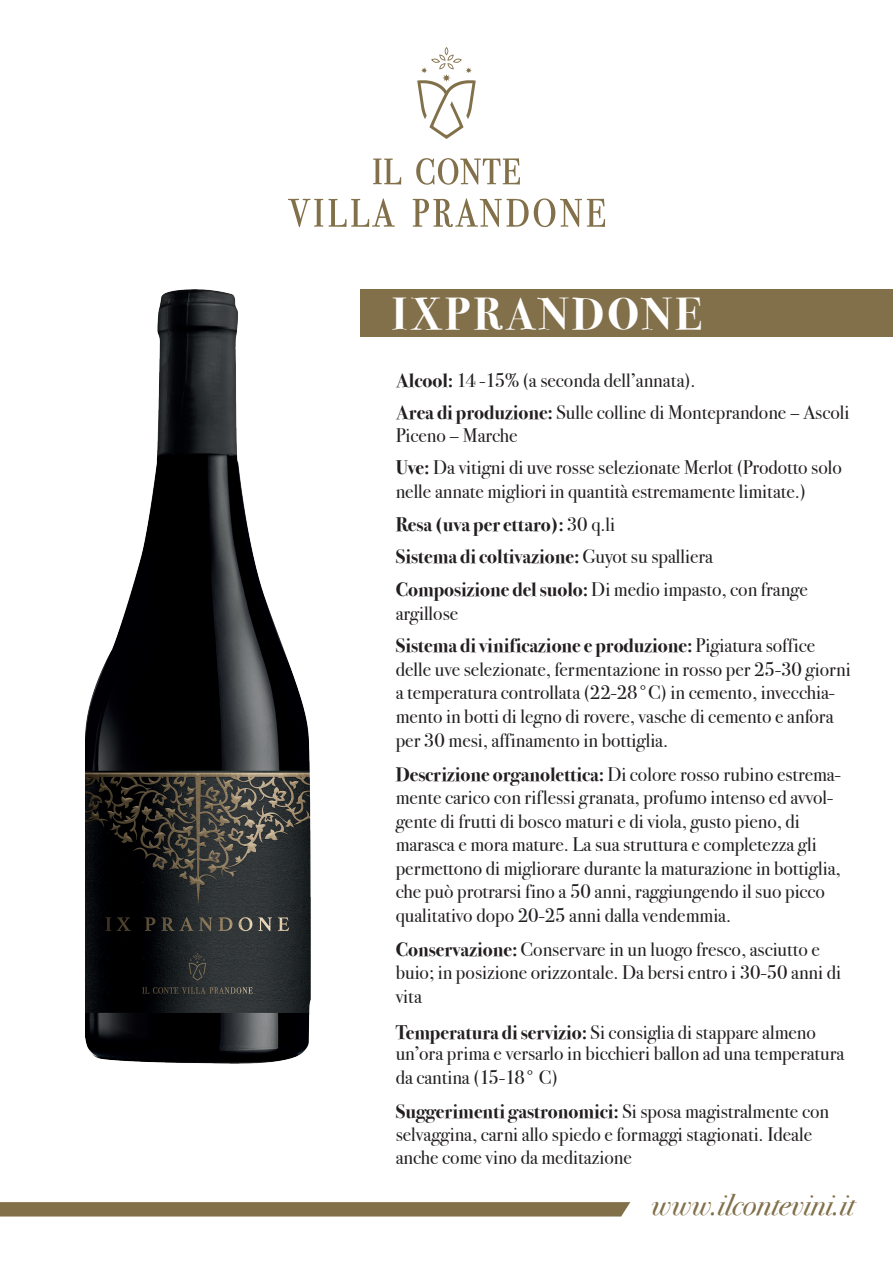
<style>
.page{position:relative;width:893px;height:1263px;background:#fff}
.page>*{position:absolute;margin:0;border:0;box-sizing:border-box;transform-origin:0 0}
.t1{font:44.7px "Bodoni Svty Two ITCTT Bold";letter-spacing:.075em;color:#fff}
.t2{font:30px "Bodoni Svty Two ITCTT Book Ita";color:#82704a}
.t3{font:19.65px/23.5px "Bodoni Svty Two ITCTT Book";color:#231f20}
.t4{font:19.65px/32.5px "Bodoni Svty Two OSITCTT Bold";color:#231f20}
.s1{font-family:"Bodoni Svty Two OSITCTT Bold"}
.s2{font-family:"Bodoni Svty Two ITCTT Book"}
</style>
<div class="page">
<svg style="left:373px;top:159px;width:28px;height:26px"></svg>
<svg style="left:416px;top:158px;width:104px;height:27px"></svg>
<svg style="left:288px;top:198px;width:107px;height:29px"></svg>
<svg style="left:413px;top:198px;width:192px;height:29px"></svg>
<svg style="left:417px;top:47px;width:59px;height:92px"></svg>
<div style="left:360px;top:289px;width:533px;height:48px;background:#82704a"></div>
<svg style="left:0;top:1202px;width:630px;height:14px;background:#83714c"></svg>
<img style="left:86px;top:289px;width:224px;height:774px">
<h1 class="t1" style="left:392px;top:288px;width:311px">IXPRANDONE</h1>
<p class="t3" style="left:396px;top:364px;width:455px;line-height:32.5px"><span class="s1">Alcool:</span> 14 -15% (a seconda dell’annata).<br><span class="s1">Area di produzione:</span> Sulle colline di Monteprandone – Ascoli</p>
<p class="t3" style="left:396px;top:419px;width:448px;line-height:32.5px">Piceno – Marche<br><span class="s1">Uve:</span> Da vitigni di uve rosse selezionate Merlot (Prodotto solo</p>
<p class="t3" style="left:396px;top:480px;width:412px">nelle annate migliori in quantità estremamente limitate.)</p>
<p class="t4" style="left:396px;top:508px;width:319px">Resa (uva per ettaro): <span class="s2">30 q.li<br></span>Sistema di coltivazione: <span class="s2">Guyot su spalliera</span></p>
<p class="t3" style="left:396px;top:577px;width:414px;line-height:24px"><span class="s1">Composizione del suolo:</span> Di medio impasto, con frange argillose</p>
<p class="t4" style="left:396px;top:630px;width:421px">Sistema di vinificazione e produzione: <span class="s2">Pigiatura soffice</span></p>
<p class="t3" style="left:396px;top:657px;width:457px">delle uve selezionate, fermentazione in rosso per 25-30 giorni a temperatura controllata (22-28°C) in cemento, invecchia&shy;mento in botti di legno di rovere, vasche di cemento e anfora per 30 mesi, affinamento in bottiglia.</p>
<p class="t3" style="left:396px;top:762px;width:447px"><span class="s1">Descrizione organolettica:</span> Di colore rosso rubino estrema&shy;mente carico con riflessi granata, profumo intenso ed avvol&shy;gente di frutti di bosco maturi e di viola, gusto pieno, di marasca e mora mature. La sua struttura e completezza gli permettono di migliorare durante la maturazione in bottiglia, che può protrarsi fino a 50 anni, raggiungendo il suo picco qualitativo dopo 20-25 anni dalla vendemmia.</p>
<p class="t3" style="left:396px;top:937px;width:447px"><span class="s1">Conservazione:</span> Conservare in un luogo fresco, asciutto e buio; in posizione orizzontale. Da bersi entro i 30-50 anni di vita</p>
<p class="t3" style="left:396px;top:1022px;width:450px;line-height:21px"><span class="s1">Temperatura di servizio:</span> Si consiglia di stappare almeno un’ora prima e versarlo in bicchieri ballon ad una temperatura</p>
<p class="t3" style="left:396px;top:1065px;width:164px">da cantina (15-18° C)</p>
<p class="t4" style="left:396px;top:1095px;width:435px">Suggerimenti gastronomici: <span class="s2">Si sposa magistralmente con</span></p>
<p class="t3" style="left:396px;top:1122px;width:418px">selvaggina, carni allo spiedo e formaggi stagionati. Ideale anche come vino da meditazione</p>
<h2 class="t2" style="left:651px;top:1186px;width:205px">www.ilcontevini.it</h2>
</div>
